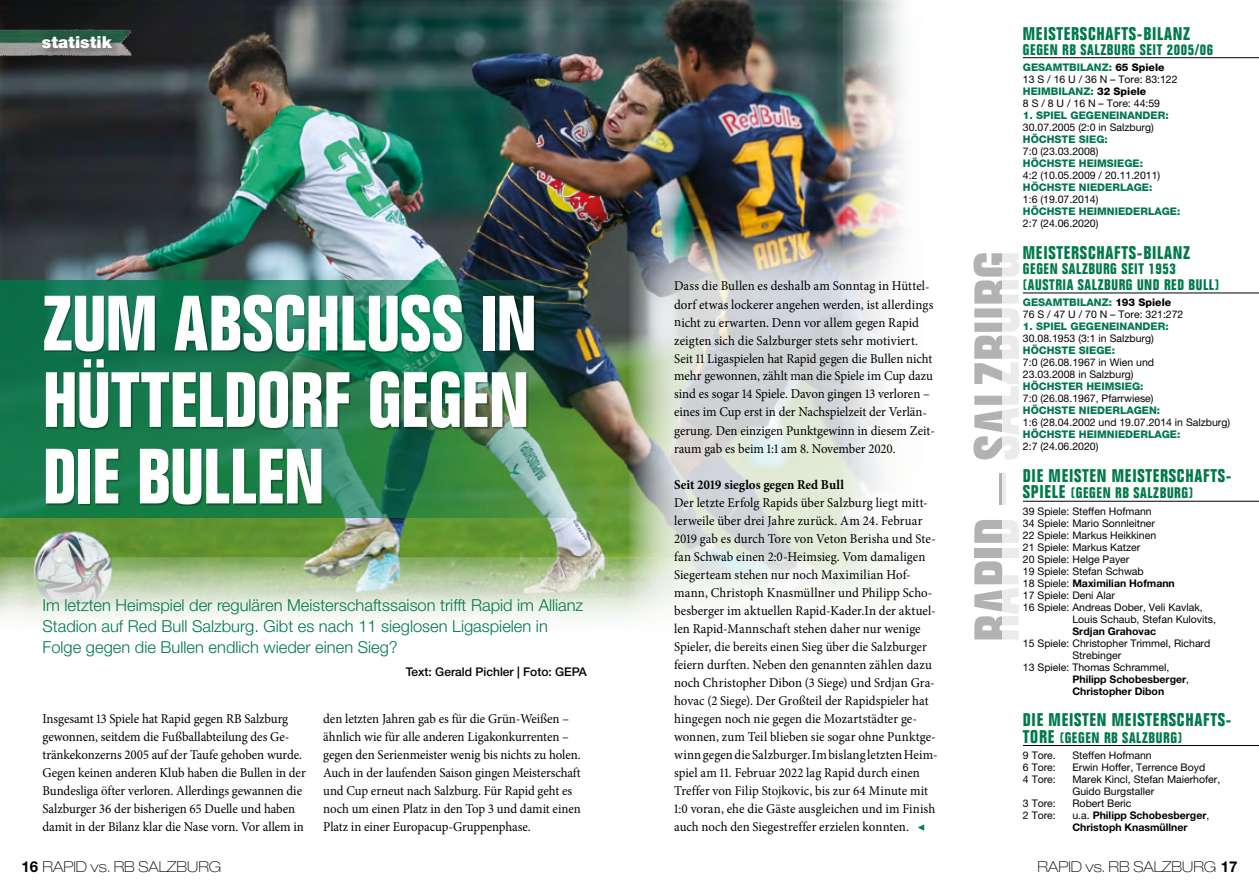
<style>
.page{position:relative;width:1259px;height:893px;background:#fff}
.page>*{position:absolute;margin:0;border:0;box-sizing:border-box;transform-origin:0 0}
.t1{font:700 condensed 76.5px/76.5px "Folio Std";letter-spacing:-.005em;color:#fff;text-align:justify}
.t2{font:700 condensed 62.1px "Folio Std";color:#b3b2b2}
.t3{font:700 condensed 18px "Folio Std";letter-spacing:.04em;color:#00794b}
.t4{font:300 16.5px/21px "Helvetica Neue LT Pro";color:#00794b}
.t5{font:900 16.5px "Helvetica Neue LT Pro";color:#fff}
.t6{font:700 condensed 15px/16.5px "Folio Std";letter-spacing:.04em;color:#00794b}
.t7{font:100 expanded 15px "Helvetica Neue LT Pro";color:#000}
.t8{font:13.5px/18px "Minion Pro";letter-spacing:-.005em;color:#000;scale:.95 1}
.t9{font:700 13.5px "Minion Pro";color:#000;scale:.95 1}
.t10{font:500 12px "Helvetica Neue LT Pro";color:#000}
.t11{font:10.5px/12px "Helvetica Neue LT Pro";color:#000}
.t12{font:800 10.5px "Helvetica Neue LT Pro";color:#00794b}
.t13{font:700 10.5px/12px "Helvetica Neue LT Pro";color:#000}
.s1{color:#00794b}
.s2{font-weight:800;color:#00794b}
.s3{font-weight:800}
.s4{font-size:18px}
.s5{font-weight:400}
.s6{font-weight:700;font-stretch:normal}
</style>
<div class="page">
<img style="left:0;top:0;width:903px;height:619px">
<svg style="left:629px;top:231px;width:274px;height:388px"></svg>
<img style="left:0;top:281px;width:629px;height:237px">
<div style="left:45px;top:296px;width:491px;height:210px;background:#000;opacity:.3"></div>
<hr style="left:1023px;top:57px;width:236px;height:1px;background:#000">
<hr style="left:1023px;top:293px;width:236px;height:1px;background:#000">
<hr style="left:1023px;top:501px;width:236px;height:1px;background:#000">
<hr style="left:1023px;top:745px;width:236px;height:1px;background:#000">
<img style="left:0;top:28px;width:133px;height:29px">
<div style="left:36px;top:29px;width:88px;height:31px;background:#000;opacity:.48"></div>
<p class="t5" style="left:42px;top:32px;width:71px">statistik</p>
<h1 class="t1" style="left:43px;top:287px;width:496px">ZUM ABSCHLUSS IN HÜTTELDORF GEGEN DIE BULLEN</h1>
<p class="t4" style="left:43px;top:594px;width:542px">Im letzten Heimspiel der regulären Meisterschaftssaison trifft Rapid im Allianz<br>Stadion auf Red Bull Salzburg. Gibt es nach 11 sieglosen Ligaspielen in<br>Folge gegen die Bullen endlich wieder einen Sieg?</p>
<p class="t10" style="left:406px;top:665px;width:183px">Text: Gerald Pichler | Foto: GEPA</p>
<p class="t8" style="left:43px;top:709px;width:279px">Insgesamt 13 Spiele hat Rapid gegen RB Salzburg gewonnen, seitdem die Fußballabteilung des Ge&shy;tränkekonzerns 2005 auf der Taufe gehoben wurde.<br>Gegen keinen anderen Klub haben die Bullen in der Bundesliga öfter verloren. Allerdings gewannen die Salzburger 36 der bisherigen 65 Duelle und haben damit in der Bilanz klar die Nase vorn. Vor allem in</p>
<p class="t8" style="left:323px;top:709px;width:272px">den letzten Jahren gab es für die Grün-Weißen – ähnlich wie für alle anderen Ligakonkurrenten – gegen den Serienmeister wenig bis nichts zu holen.<br>Auch in der laufenden Saison gingen Meisterschaft und Cup erneut nach Salzburg. Für Rapid geht es noch um einen Platz in den Top 3 und damit einen Platz in einer Europacup-Gruppenphase.</p>
<p class="t8" style="left:674px;top:277px;width:276px">Dass die Bullen es deshalb am Sonntag in Hüttel&shy;dorf etwas lockerer angehen werden, ist allerdings nicht zu erwarten. Denn vor allem gegen Rapid zeigten sich die Salzburger stets sehr motiviert.<br>Seit 11 Ligaspielen hat Rapid gegen die Bullen nicht mehr gewonnen, zählt man die Spiele im Cup dazu sind es sogar 14 Spiele. Davon gingen 13 verloren – eines im Cup erst in der Nachspielzeit der Verlän&shy;gerung. Den einzigen Punktgewinn in diesem Zeit&shy;raum gab es beim 1:1 am 8. November 2020.</p>
<p class="t9" style="left:674px;top:475px;width:180px">Seit 2019 sieglos gegen Red Bull</p>
<p class="t8" style="left:674px;top:493px;width:279px">Der letzte Erfolg Rapids über Salzburg liegt mitt&shy;lerweile über drei Jahre zurück. Am 24. Februar 2019 gab es durch Tore von Veton Berisha und Ste&shy;fan Schwab einen 2:0-Heimsieg. Vom damaligen Siegerteam stehen nur noch Maximilian Hof&shy;mann, Christoph Knasmüllner und Philipp Scho&shy;besberger im aktuellen Rapid-Kader.In der aktuel&shy;len Rapid-Mannschaft stehen daher nur wenige Spieler, die bereits einen Sieg über die Salzburger feiern durften. Neben den genannten zählen dazu noch Christopher Dibon (3 Siege) und Srdjan Gra&shy;hovac (2 Siege). Der Großteil der Rapidspieler hat hingegen noch nie gegen die Mozartstädter ge&shy;wonnen, zum Teil blieben sie sogar ohne Punktge&shy;winn gegen die Salzburger. Im bislang letzten Heim&shy;spiel am 11. Februar 2022 lag Rapid durch einen Treffer von Filip Stojkovic, bis zur 64 Minute mit 1:0 voran, ehe die Gäste ausgleichen und im Finish auch noch den Siegestreffer erzielen konnten. <span class="s1">◀</span></p>
<h3 class="t3" style="left:1023px;top:24px;width:169px">MEISTERSCHAFTS-BILANZ</h3>
<p class="t6" style="left:1023px;top:42px;width:192px">GEGEN RB SALZBURG SEIT 2005/06</p>
<p class="t11" style="left:1023px;top:61px;width:156px"><span class="s2">GESAMTBILANZ:</span> <span class="s3">65 Spiele<br></span>13 S / 16 U / 36 N – Tore: 83:122<br><span class="s2">HEIMBILANZ:</span> <span class="s3">32 Spiele<br></span>8 S / 8 U / 16 N – Tore: 44:59</p>
<p class="t12" style="left:1023px;top:109px;width:147px">1. SPIEL GEGENEINANDER:</p>
<p class="t11" style="left:1023px;top:121px;width:132px">30.07.2005 (2:0 in Salzburg)</p>
<p class="t12" style="left:1023px;top:133px;width:86px">HÖCHSTE SIEG:</p>
<p class="t11" style="left:1023px;top:145px;width:77px">7:0 (23.03.2008)</p>
<p class="t12" style="left:1023px;top:157px;width:122px">HÖCHSTE HEIMSIEGE:</p>
<p class="t11" style="left:1023px;top:169px;width:139px">4:2 (10.05.2009 / 20.11.2011)</p>
<p class="t12" style="left:1023px;top:181px;width:131px">HÖCHSTE NIEDERLAGE:</p>
<p class="t11" style="left:1023px;top:193px;width:77px">1:6 (19.07.2014)</p>
<p class="t12" style="left:1023px;top:205px;width:159px">HÖCHSTE HEIMNIEDERLAGE:</p>
<p class="t11" style="left:1023px;top:217px;width:77px">2:7 (24.06.2020)</p>
<h3 class="t3" style="left:1023px;top:242px;width:169px">MEISTERSCHAFTS-BILANZ</h3>
<p class="t6" style="left:1023px;top:260px;width:198px">GEGEN SALZBURG SEIT 1953 (AUSTRIA SALZBURG UND RED BULL)</p>
<p class="t11" style="left:1023px;top:296px;width:162px"><span class="s2">GESAMTBILANZ:</span> <span class="s3">193 Spiele<br></span>76 S / 47 U / 70 N – Tore: 321:272</p>
<p class="t12" style="left:1023px;top:320px;width:147px">1. SPIEL GEGENEINANDER:</p>
<p class="t11" style="left:1023px;top:332px;width:132px">30.08.1953 (3:1 in Salzburg)</p>
<p class="t12" style="left:1023px;top:344px;width:94px">HÖCHSTE SIEGE:</p>
<p class="t11" style="left:1023px;top:356px;width:133px">7:0 (26.08.1967 in Wien und<br>23.03.2008 in Salzburg)</p>
<p class="t12" style="left:1023px;top:380px;width:122px">HÖCHSTER HEIMSIEG:</p>
<p class="t11" style="left:1023px;top:392px;width:132px">7:0 (26.08.1967, Pfarrwiese)</p>
<p class="t12" style="left:1023px;top:404px;width:139px">HÖCHSTE NIEDERLAGEN:</p>
<p class="t11" style="left:1023px;top:416px;width:209px">1:6 (28.04.2002 und 19.07.2014 in Salzburg)</p>
<p class="t12" style="left:1023px;top:428px;width:159px">HÖCHSTE HEIMNIEDERLAGE:</p>
<p class="t11" style="left:1023px;top:440px;width:77px">2:7 (24.06.2020)</p>
<h3 class="t3" style="left:1023px;top:466px;width:210px">DIE MEISTEN MEISTERSCHAFTS-</h3>
<p class="t6" style="left:1023px;top:485px;width:172px"><span class="s4">SPIELE</span> (GEGEN RB SALZBURG)</p>
<p class="t11" style="left:1023px;top:505px;width:130px">39 Spiele: Steffen Hofmann</p>
<p class="t11" style="left:1023px;top:517px;width:134px">34 Spiele: Mario Sonnleitner</p>
<p class="t11" style="left:1023px;top:529px;width:135px">22 Spiele: Markus Heikkinen</p>
<p class="t11" style="left:1023px;top:541px;width:119px">21 Spiele: Markus Katzer</p>
<p class="t11" style="left:1023px;top:553px;width:108px">20 Spiele: Helge Payer</p>
<p class="t11" style="left:1023px;top:565px;width:122px">19 Spiele: Stefan Schwab</p>
<p class="t13" style="left:1023px;top:577px;width:153px"><span class="s5">18 Spiele:</span> Maximilian Hofmann</p>
<p class="t11" style="left:1023px;top:589px;width:93px">17 Spiele: Deni Alar</p>
<p class="t11" style="left:1023px;top:601px;width:181px">16 Spiele: Andreas Dober, Veli Kavlak,</p>
<p class="t11" style="left:1072px;top:613px;width:145px">Louis Schaub, Stefan Kulovits,</p>
<p class="t13" style="left:1072px;top:625px;width:85px">Srdjan Grahovac</p>
<p class="t11" style="left:1023px;top:637px;width:189px">15 Spiele: Christopher Trimmel, Richard</p>
<p class="t11" style="left:1072px;top:649px;width:50px">Strebinger</p>
<p class="t11" style="left:1023px;top:661px;width:148px">13 Spiele: Thomas Schrammel,</p>
<p class="t13" style="left:1072px;top:673px;width:118px">Philipp Schobesberger<span class="s5">,</span></p>
<p class="t13" style="left:1072px;top:685px;width:93px">Christopher Dibon</p>
<h3 class="t3" style="left:1023px;top:710px;width:210px">DIE MEISTEN MEISTERSCHAFTS-</h3>
<p class="t6" style="left:1023px;top:729px;width:161px"><span class="s4">TORE</span> (GEGEN RB SALZBURG)</p>
<p class="t11" style="left:1023px;top:749px;width:34px">9 Tore.</p>
<p class="t11" style="left:1072px;top:749px;width:81px">Steffen Hofmann</p>
<p class="t11" style="left:1023px;top:761px;width:34px">6 Tore:</p>
<p class="t11" style="left:1072px;top:761px;width:134px">Erwin Hoffer, Terrence Boyd</p>
<p class="t11" style="left:1023px;top:773px;width:34px">4 Tore:</p>
<p class="t11" style="left:1072px;top:773px;width:149px">Marek Kincl, Stefan Maierhofer,<br>Guido Burgstaller</p>
<p class="t11" style="left:1023px;top:797px;width:34px">3 Tore:</p>
<p class="t11" style="left:1072px;top:797px;width:61px">Robert Beric</p>
<p class="t11" style="left:1023px;top:809px;width:34px">2 Tore:</p>
<p class="t13" style="left:1072px;top:809px;width:138px"><span class="s5">u.a.</span> Philipp Schobesberger<span class="s5">,<br></span>Christoph Knasmüllner</p>
<h2 class="t2" style="left:962px;top:642px;width:393px;rotate:-90deg">RAPID – SALZBURG</h2>
<p class="t7" style="left:22px;top:857px;width:201px"><span class="s6">16</span> RAPID vs. RB SALZBURG</p>
<p class="t7" style="left:1037px;top:857px;width:201px">RAPID vs. RB SALZBURG <span class="s6">17</span></p>
</div>
